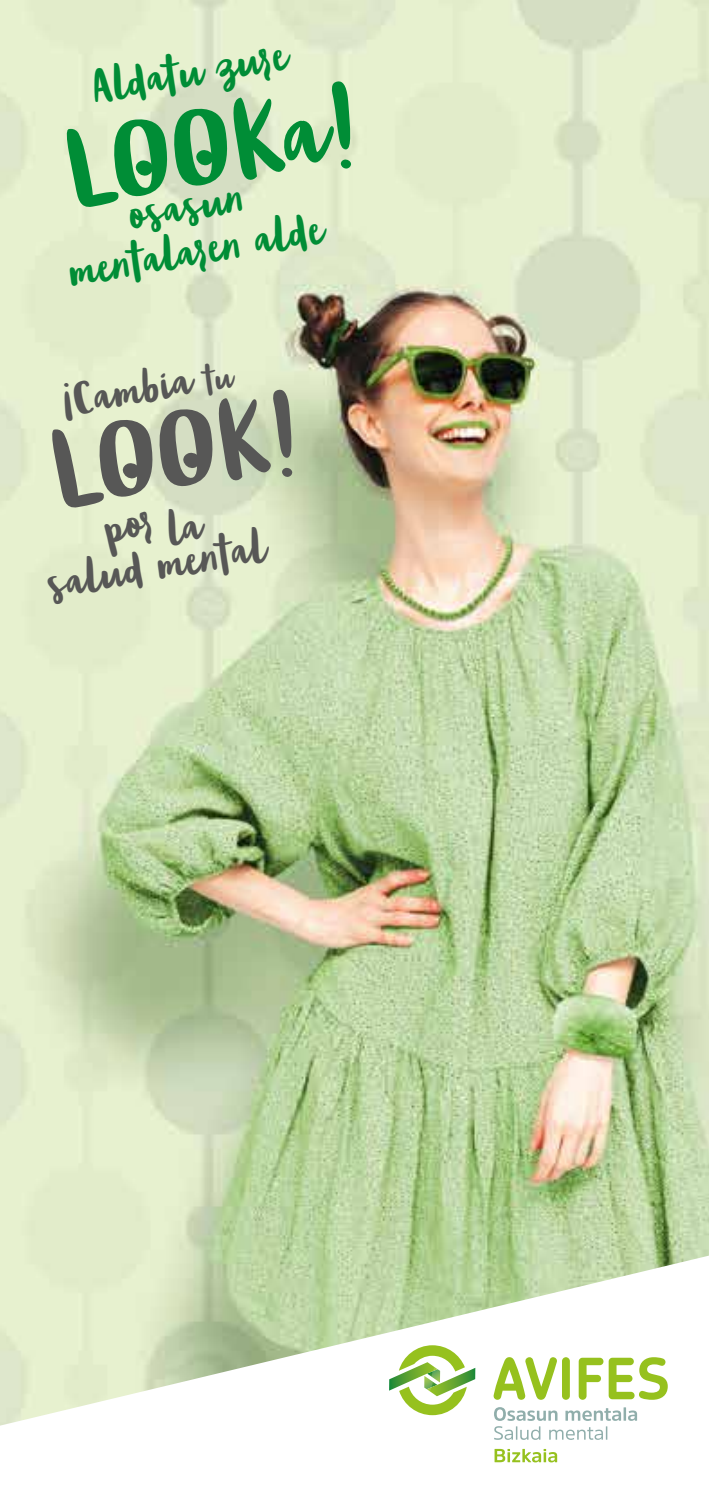
<style>
.page{position:relative;width:709px;height:1489px;background:#fff}
.page>*{position:absolute;margin:0;border:0;box-sizing:border-box;transform-origin:0 0}
.t1{font:86.5px "Blog Script";color:#008d36}
.t2{font:86.5px "Blog Script";color:#575756}
.t3{font:37.75px/45px "Blog Script";color:#008d36;text-align:center}
.t4{font:37.75px/45px "Blog Script";color:#575756;text-align:center}
.s1{font-size:28.25px}
</style>
<div class="page">
<img style="left:0;top:0;width:709px;height:1252px">
<svg style="left:135px;top:160px;width:18px;height:16px"></svg>
<svg style="left:196px;top:149px;width:18px;height:17px"></svg>
<svg style="left:122px;top:462px;width:19px;height:17px"></svg>
<svg style="left:183px;top:452px;width:18px;height:16px"></svg>
<svg style="left:0;top:1252px;width:709px;height:211px"></svg>
<svg style="left:493px;top:1356px;width:64px;height:43px"></svg>
<div style="left:562px;top:1356px;width:8px;height:43px;background:#96c11e;border-radius:4px"></div>
<svg style="left:578px;top:1356px;width:89px;height:43px"></svg>
<svg style="left:389px;top:1345px;width:86px;height:69px"></svg>
<svg style="left:494px;top:1406px;width:143px;height:33px"></svg>
<svg style="left:494px;top:1448px;width:63px;height:14px"></svg>
<p class="t3" style="left:88px;top:67px;width:199px;rotate:-10deg">Aldatu zure</p>
<h1 class="t1" style="left:59px;top:125px;width:295px;rotate:-10deg">LOOKa!</h1>
<p class="t3" style="left:57px;top:206px;width:260px;rotate:-10deg">osasun mentalaren alde</p>
<p class="t4" style="left:58px;top:380px;width:174px;rotate:-10deg">¡Cambia <span class="s1">tu</span></p>
<h1 class="t2" style="left:45px;top:425px;width:250px;rotate:-10deg">LOOK!</h1>
<p class="t4" style="left:36px;top:518px;width:223px;rotate:-10deg">por la<br>salud mental</p>
</div>
